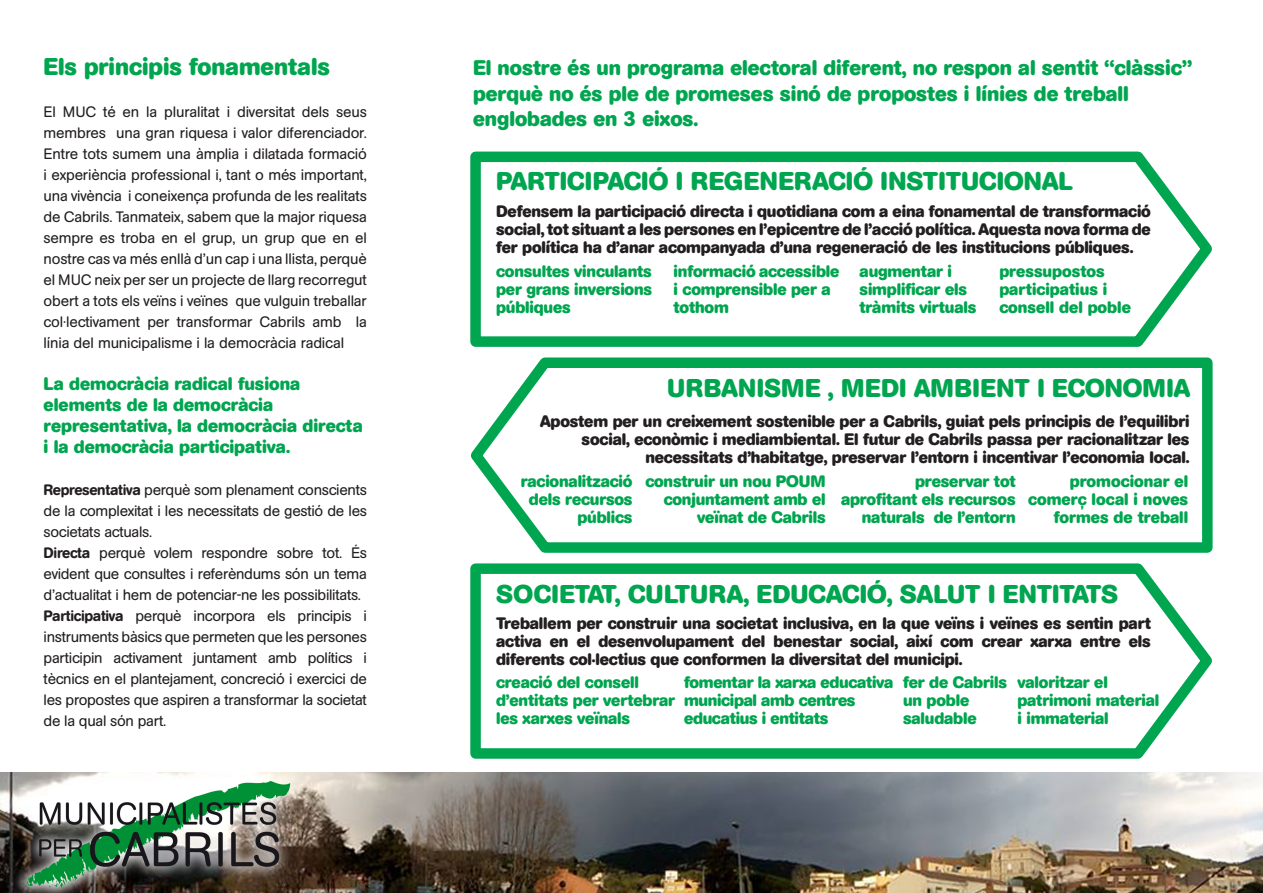
<style>
.page{position:relative;width:1263px;height:893px;background:#fff}
.page>*{position:absolute;margin:0;border:0;box-sizing:border-box;transform-origin:0 0}
.t1{font:700 25.5px "AG Book Rounded";color:#00a54f}
.t2{font:700 24px "AG Book Rounded";color:#00a54f}
.t3{font:700 21px/25.5px "AG Book Rounded";color:#00a54f}
.t4{font:700 18px/21px "AG Book Rounded";color:#00a54f}
.t5{font:700 16.5px/18px "AG Book Rounded";letter-spacing:-.01em;color:#231f20;text-align:justify}
.t6{font:700 16.5px/18px "AG Book Rounded";letter-spacing:-.01em;color:#00a54f}
.t7{font:15px/21px "AG Book Rounded";letter-spacing:-.02em;color:#231f20;text-align:justify}
.s1{font-weight:500}
</style>
<div class="page">
<img style="left:0;top:772px;width:1263px;height:121px">
<svg style="left:470px;top:151px;width:742px;height:196px"></svg>
<svg style="left:470px;top:563px;width:742px;height:196px"></svg>
<svg style="left:471px;top:357px;width:742px;height:196px"></svg>
<p class="t2" style="left:44px;top:53px;width:288px">Els principis fonamentals</p>
<p class="t7" style="left:44px;top:101px;width:325px">El MUC té en la pluralitat i diversitat dels seus membres una gran riquesa i valor diferenciador.<br>Entre tots sumem una àmplia i dilatada formació i experiència professional i, tant o més important, una vivència i coneixença profunda de les realitats de Cabrils. Tanmateix, sabem que la major riquesa sempre es troba en el grup, un grup que en el nostre cas va més enllà d’un cap i una llista, perquè el MUC neix per ser un projecte de llarg recorregut obert a tots els veïns i veïnes que vulguin treballar col·lectivament per transformar Cabrils amb la línia del municipalisme i la democràcia radical</p>
<p class="t4" style="left:44px;top:374px;width:321px">La democràcia radical fusiona elements de la democràcia representativa, la democràcia directa i la democràcia participativa.</p>
<p class="t7" style="left:44px;top:479px;width:325px"><span class="s1">Representativa</span> perquè som plenament conscients de la complexitat i les necessitats de gestió de les societats actuals.</p>
<p class="t7" style="left:44px;top:542px;width:325px"><span class="s1">Directa</span> perquè volem respondre sobre tot. És evident que consultes i referèndums són un tema d’actualitat i hem de potenciar-ne les possibilitats.</p>
<p class="t7" style="left:44px;top:605px;width:325px"><span class="s1">Participativa</span> perquè incorpora els principis i instruments bàsics que permeten que les persones participin activament juntament amb polítics i tècnics en el plantejament, concreció i exercici de les propostes que aspiren a transformar la societat de la qual són part.</p>
<p class="t3" style="left:473px;top:56px;width:721px">El nostre és un programa electoral diferent, no respon al sentit “clàssic” perquè no és ple de promeses sinó de propostes i línies de treball englobades en 3 eixos.</p>
<p class="t1" style="left:496px;top:166px;width:578px">PARTICIPACIÓ I REGENERACIÓ INSTITUCIONAL</p>
<p class="t5" style="left:496px;top:203px;width:656px">Defensem la participació directa i quotidiana com a eina fonamental de transformació social, tot situant a les persones en l’epicentre de l’acció política. Aquesta nova forma de fer política ha d’anar acompanyada d’una regeneració de les institucions públiques.</p>
<p class="t6" style="left:496px;top:262px;width:158px;text-align:justify">consultes vinculants per grans inversions públiques</p>
<p class="t6" style="left:674px;top:262px;width:167px">informació accessible i comprensible per a tothom</p>
<p class="t6" style="left:859px;top:262px;width:118px">augmentar i simplificar els tràmits virtuals</p>
<p class="t6" style="left:999px;top:262px;width:133px">pressupostos participatius i consell del poble</p>
<p class="t1" style="left:667px;top:373px;width:525px">URBANISME , MEDI AMBIENT I ECONOMIA</p>
<p class="t5" style="left:540px;top:413px;width:651px;text-align:right">Apostem per un creixement sostenible per a Cabrils, guiat pels principis de l’equilibri social, econòmic i mediambiental. El futur de Cabrils passa per racionalitzar les necessitats d’habitatge, preservar l’entorn i incentivar l’economia local.</p>
<p class="t6" style="left:521px;top:472px;width:113px;text-align:right">racionalització dels recursos públics</p>
<p class="t6" style="left:645px;top:472px;width:182px;text-align:right">construir un nou POUM conjuntament amb el veïnat de Cabrils</p>
<p class="t6" style="left:841px;top:472px;width:176px;text-align:right">preservar tot aprofitant els recursos naturals de l’entorn</p>
<p class="t6" style="left:1028px;top:472px;width:161px;text-align:right">promocionar el comerç local i noves formes de treball</p>
<p class="t1" style="left:496px;top:579px;width:624px">SOCIETAT, CULTURA, EDUCACIÓ, SALUT I ENTITATS</p>
<p class="t5" style="left:496px;top:614px;width:656px">Treballem per construir una societat inclusiva, en la que veïns i veïnes es sentin part activa en el desenvolupament del benestar social, així com crear xarxa entre els diferents col·lectius que conformen la diversitat del municipi.</p>
<p class="t6" style="left:496px;top:674px;width:180px">creació del consell d’entitats per vertebrar les xarxes veïnals</p>
<p class="t6" style="left:684px;top:674px;width:211px">fomentar la xarxa educativa municipal amb centres educatius i entitats</p>
<p class="t6" style="left:903px;top:674px;width:105px">fer de Cabrils un poble saludable</p>
<p class="t6" style="left:1017px;top:674px;width:143px">valoritzar el patrimoni material i immaterial</p>
</div>
